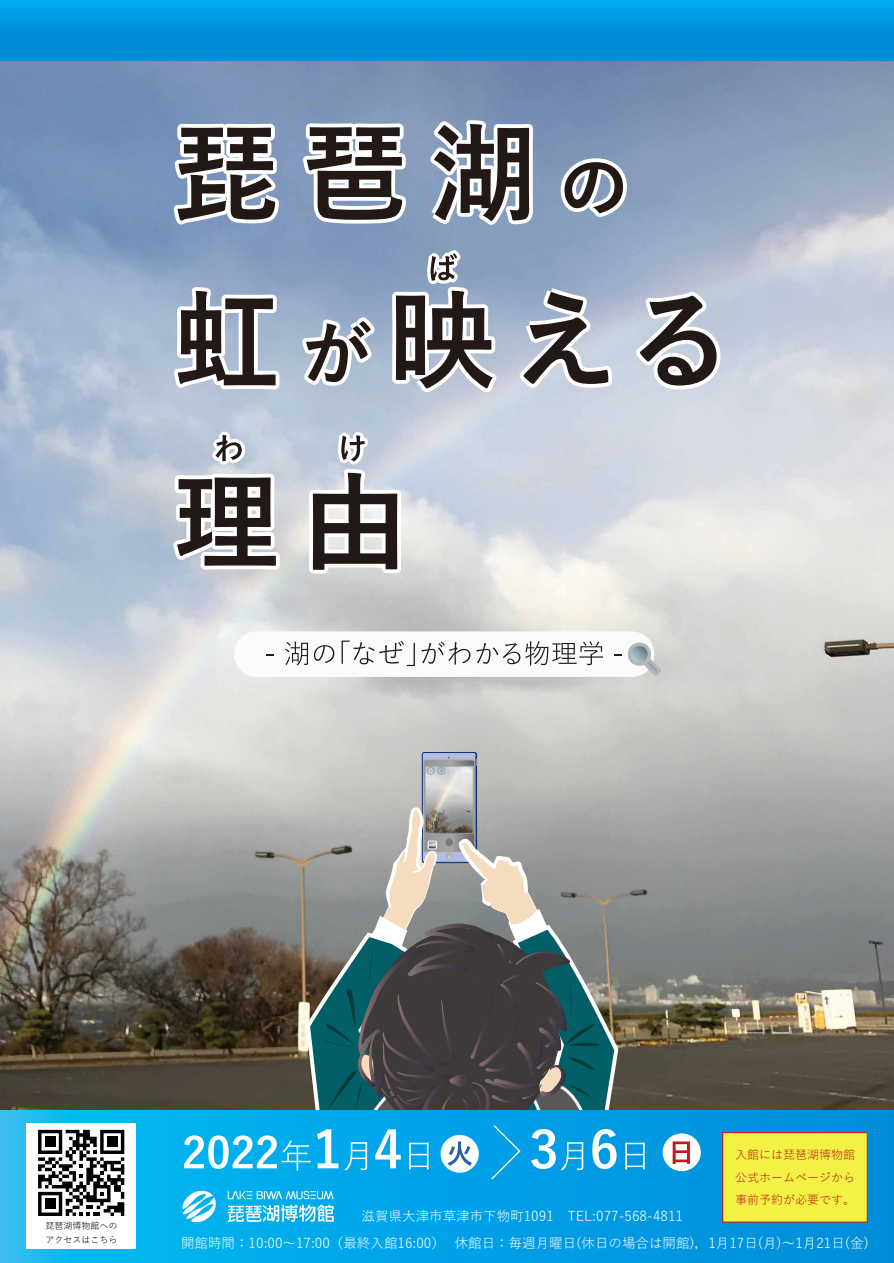
<style>
.page{position:relative;width:894px;height:1263px;background:#fff}
.page>*{position:absolute;margin:0;border:0;box-sizing:border-box;transform-origin:0 0}
.t1{font:13.5px/27.3px "Yu Gothic";color:#fff;text-align:center}
.t2{font:12px/22.5px "Yu Gothic";color:#c8161e;text-align:justify}
.t3{font:9px/13.5px "Yu Gothic";color:#000}
</style>
<div class="page">
<img style="left:0;top:60px;width:893px;height:1050px">
<div style="left:234px;top:631px;width:420px;height:46px;background:#fafcfc;border-radius:22px"></div>
<svg style="left:285px;top:642px;width:23px;height:23px"></svg>
<svg style="left:314px;top:645px;width:20px;height:18px"></svg>
<svg style="left:341px;top:641px;width:73px;height:25px"></svg>
<svg style="left:421px;top:642px;width:49px;height:22px"></svg>
<svg style="left:476px;top:641px;width:126px;height:24px"></svg>
<svg style="left:297px;top:119px;width:112px;height:109px"></svg>
<svg style="left:423px;top:115px;width:113px;height:118px"></svg>
<svg style="left:555px;top:154px;width:76px;height:68px"></svg>
<svg style="left:168px;top:117px;width:115px;height:279px"></svg>
<svg style="left:296px;top:313px;width:82px;height:77px"></svg>
<svg style="left:513px;top:282px;width:102px;height:112px;background:#9da3b0"></svg>
<svg style="left:632px;top:288px;width:93px;height:106px"></svg>
<svg style="left:627px;top:640px;width:37px;height:39px"></svg>
<svg style="left:422px;top:752px;width:54px;height:110px"></svg>
<div style="left:422px;top:752px;width:54px;height:110px;border:1px solid #123572;border-radius:2px"></div>
<svg style="left:424px;top:760px;width:50px;height:92px"></svg>
<div style="left:424px;top:760px;width:50px;height:92px;border:1px solid #9fa0a0;border-radius:2px"></div>
<img style="left:427px;top:768px;width:44px;height:39px">
<div style="left:425px;top:766px;width:48px;height:67px;border:1px solid #9fa0a0"></div>
<div style="left:427px;top:767px;width:7px;height:7px;border:1px solid #9fa0a0;border-radius:50%"></div>
<div style="left:437px;top:767px;width:7px;height:7px;border:1px solid #9fa0a0;border-radius:50%"></div>
<svg style="left:388px;top:244px;width:116px;height:152px"></svg>
<svg style="left:168px;top:427px;width:115px;height:149px"></svg>
<svg style="left:305px;top:428px;width:103px;height:149px"></svg>
<svg style="left:0;top:1110px;width:893px;height:153px;background:#05a1e4"></svg>
<div style="left:662px;top:1133px;width:38px;height:38px;background:#fff;border-radius:50%"></div>
<svg style="left:672px;top:1141px;width:17px;height:23px"></svg>
<div style="left:26px;top:1123px;width:110px;height:126px;background:#fff"></div>
<svg style="left:38px;top:1130px;width:86px;height:86px"></svg>
<div style="left:722px;top:1132px;width:144px;height:90px;background:#f2f245"></div>
<div style="left:722px;top:1132px;width:145px;height:91px;border:1px solid #c8161e"></div>
<div style="left:0;top:0;width:893px;height:60px;background:linear-gradient(to bottom,#00a5ea,#0086d2)"></div>
<svg style="left:182px;top:807px;width:462px;height:415px;background:#598391"></svg>
<p class="t3" style="left:45px;top:1219px;width:73px">琵琶湖博物館へのアクセスはこちら</p>
<p class="t2" style="left:734px;top:1143px;width:121px">入館には琵琶湖博物館公式ホームページから事前予約が必要です。</p>
<p class="t1" style="left:181px;top:1202px;width:689px">滋賀県大津市草津市下物町1091 TEL:077-568-4811<br>開館時間：10:00〜17:00（最終入館16:00） 休館日：毎週月曜日(休日の場合は開館)，1月17日(月)〜1月21日(金)</p>
</div>
